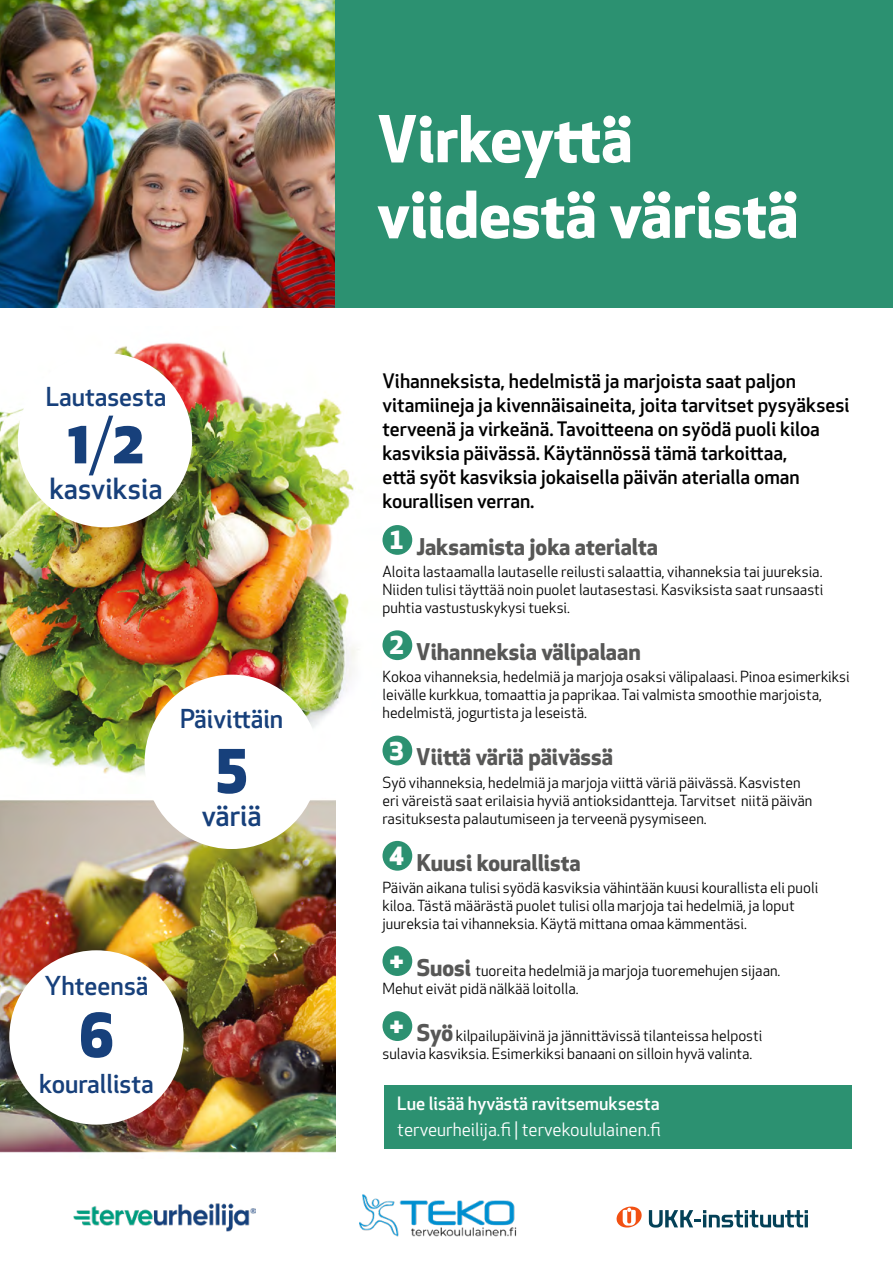
<style>
.page{position:relative;width:893px;height:1263px;background:#fff}
.page>*{position:absolute;margin:0;border:0;box-sizing:border-box;transform-origin:0 0}
.iso_ots{font:700 63px/75.6px "Apex New";color:#fff}
.leipis{font:800 58.5px "Apex New";color:#17407b}
.leipis-2{font:500 28.5px "Apex New";color:#17407b}
.leipis-3{font:500 25.5px "Apex New";color:#17407b}
.t1{font:800 24px "Apex New";color:#fff}
.alaots{font:700 22.5px "Apex New";color:#575756}
.ingressi{font:500 19.5px/24px "Apex New";color:#000}
.palkkiin{font:18px "Apex New";color:#fff}
.palkkiin-2{font:500 18px "Apex New";color:#fff}
.leipis-4{font:15px/18px "Apex New";color:#000}
.s1{font-weight:400}
.s2{font-weight:700;font-size:22.5px;color:#575756}
</style>
<div class="page">
<img style="left:0;top:342px;width:406px;height:433px">
<img style="left:0;top:800px;width:336px;height:353px">
<img style="left:73px;top:1203px;width:183px;height:29px">
<img style="left:360px;top:1194px;width:157px;height:43px">
<svg style="left:617px;top:1206px;width:25px;height:21px"></svg>
<svg style="left:649px;top:1210px;width:159px;height:17px"></svg>
<img style="left:0;top:0;width:336px;height:307px">
<div style="left:336px;top:0;width:557px;height:307px;background:#2c9171"></div>
<div style="left:382px;top:525px;width:30px;height:30px;background:#2c9171;border-radius:50%"></div>
<div style="left:382px;top:630px;width:30px;height:30px;background:#2c9171;border-radius:50%"></div>
<div style="left:382px;top:736px;width:30px;height:29px;background:#2c9171;border-radius:50%"></div>
<div style="left:382px;top:841px;width:30px;height:30px;background:#2c9171;border-radius:50%"></div>
<div style="left:382px;top:946px;width:30px;height:30px;background:#2c9171;border-radius:50%"></div>
<div style="left:382px;top:1011px;width:30px;height:30px;background:#2c9171;border-radius:50%"></div>
<div style="left:18px;top:353px;width:174px;height:174px;background:#fff;border-radius:50%"></div>
<div style="left:384px;top:1085px;width:467px;height:63px;background:#2c9171"></div>
<div style="left:145px;top:675px;width:174px;height:174px;background:#fff;border-radius:50%"></div>
<div style="left:9px;top:950px;width:175px;height:175px;background:#fff;border-radius:50%"></div>
<p class="leipis-3" style="left:46px;top:380px;width:122px">Lautasesta</p>
<p class="leipis" style="left:68px;top:401px;width:77px">1<span class="s1">/</span>2</p>
<p class="leipis-2" style="left:50px;top:470px;width:114px">kasviksia</p>
<p class="leipis-3" style="left:180px;top:702px;width:105px">Päivittäin</p>
<p class="leipis" style="left:216px;top:723px;width:33px">5</p>
<p class="leipis-2" style="left:202px;top:796px;width:61px">väriä</p>
<p class="leipis-3" style="left:44px;top:969px;width:106px">Yhteensä</p>
<p class="leipis" style="left:79px;top:994px;width:37px">6</p>
<p class="leipis-3" style="left:39px;top:1066px;width:116px">kourallista</p>
<p class="iso_ots" style="left:377px;top:99px;width:423px">Virkeyttä viidestä väristä</p>
<p class="ingressi" style="left:382px;top:368px;width:468px">Vihanneksista, hedelmistä ja marjoista saat paljon vitamiineja ja kivennäisaineita, joita tarvitset pysyäksesi terveenä ja virkeänä. Tavoitteena on syödä puoli kiloa kasviksia päivässä. Käytännössä tämä tarkoittaa,<br>että syöt kasviksia jokaisella päivän aterialla oman kourallisen verran.</p>
<p class="t1" style="left:390px;top:523px;width:16px">1</p>
<h1 class="alaots" style="left:417px;top:530px;width:243px">Jaksamista joka aterialta</h1>
<p class="leipis-4" style="left:382px;top:563px;width:442px;text-align:justify">Aloita lastaamalla lautaselle reilusti salaattia, vihanneksia tai juureksia.<br>Niiden tulisi täyttää noin puolet lautasestasi. Kasviksista saat runsaasti puhtia vastustuskykysi tueksi.</p>
<p class="t1" style="left:390px;top:629px;width:16px">2</p>
<h1 class="alaots" style="left:416px;top:636px;width:226px">Vihanneksia välipalaan</h1>
<p class="leipis-4" style="left:382px;top:668px;width:469px">Kokoa vihanneksia, hedelmiä ja marjoja osaksi välipalaasi. Pinoa esimerkiksi leivälle kurkkua, tomaattia ja paprikaa. Tai valmista smoothie marjoista, hedelmistä, jogurtista ja leseistä.</p>
<p class="t1" style="left:390px;top:734px;width:16px">3</p>
<h1 class="alaots" style="left:416px;top:741px;width:198px">Viittä väriä päivässä</h1>
<p class="leipis-4" style="left:382px;top:773px;width:431px">Syö vihanneksia, hedelmiä ja marjoja viittä väriä päivässä. Kasvisten eri väreistä saat erilaisia hyviä antioksidantteja. Tarvitset niitä päivän rasituksesta palautumiseen ja terveenä pysymiseen.</p>
<p class="t1" style="left:390px;top:839px;width:16px">4</p>
<h1 class="alaots" style="left:417px;top:846px;width:165px">Kuusi kourallista</h1>
<p class="leipis-4" style="left:382px;top:878px;width:437px">Päivän aikana tulisi syödä kasviksia vähintään kuusi kourallista eli puoli kiloa. Tästä määrästä puolet tulisi olla marjoja tai hedelmiä, ja loput juureksia tai vihanneksia. Käytä mittana omaa kämmentäsi.</p>
<p class="t1" style="left:390px;top:944px;width:16px">+</p>
<p class="leipis-4" style="left:382px;top:961px;width:399px;text-indent:34px"><span class="s2">Suosi</span> tuoreita hedelmiä ja marjoja tuoremehujen sijaan.<br>Mehut eivät pidä nälkää loitolla.</p>
<p class="t1" style="left:390px;top:1009px;width:16px">+</p>
<p class="leipis-4" style="left:382px;top:1026px;width:381px;text-indent:34px"><span class="s2">Syö</span> kilpailupäivinä ja jännittävissä tilanteissa helposti sulavia kasviksia. Esimerkiksi banaani on silloin hyvä valinta.</p>
<p class="palkkiin-2" style="left:397px;top:1092px;width:264px">Lue lisää hyvästä ravitsemuksesta</p>
<p class="palkkiin" style="left:397px;top:1118px;width:265px">terveurheilija.fi | tervekoululainen.fi</p>
</div>
